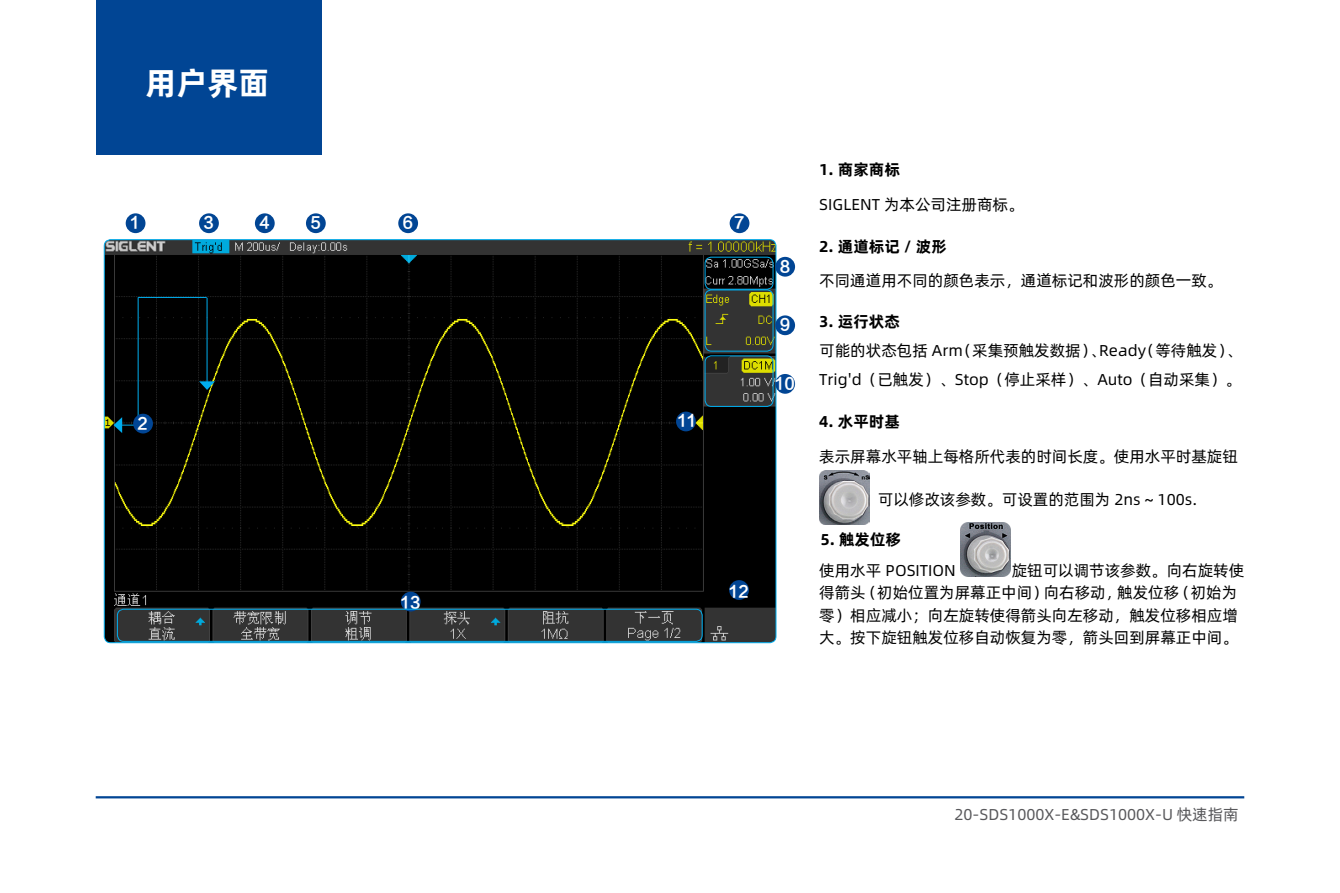
<style>
.page{position:relative;width:1340px;height:893px;background:#fff}
.page>*{position:absolute;margin:0;border:0;box-sizing:border-box;transform-origin:0 0}
.t1{font:31.5px "Alibaba Pu Hui Ti B";color:#fff}
.t2{font:15.75px/22.5px "Alibaba Pu Hui Ti R";color:#000}
.t3{font:15.75px "Alibaba Pu Hui Ti B";color:#000}
.t4{font:15.75px "Alibaba Pu Hui Ti R";color:#58585b}
.t5{font:15.75px "FZLTZHK GBK1 0";color:#fff}
</style>
<div class="page">
<hr style="left:96px;top:796px;width:1148px;height:2px;background:#014594">
<div style="left:96px;top:0;width:225px;height:154px;background:#014594"></div>
<img style="left:104px;top:240px;width:672px;height:403px">
<div style="left:126px;top:213px;width:19px;height:20px;background:#014594;border-radius:50%"></div>
<div style="left:199px;top:213px;width:20px;height:20px;background:#014594;border-radius:50%"></div>
<div style="left:255px;top:213px;width:20px;height:20px;background:#014594;border-radius:50%"></div>
<div style="left:306px;top:213px;width:20px;height:20px;background:#014594;border-radius:50%"></div>
<div style="left:398px;top:213px;width:20px;height:20px;background:#014594;border-radius:50%"></div>
<div style="left:401px;top:592px;width:19px;height:19px;background:#014594;border-radius:50%"></div>
<div style="left:729px;top:213px;width:20px;height:20px;background:#014594;border-radius:50%"></div>
<div style="left:775px;top:257px;width:20px;height:20px;background:#014594;border-radius:50%"></div>
<div style="left:775px;top:315px;width:20px;height:20px;background:#014594;border-radius:50%"></div>
<div style="left:775px;top:374px;width:20px;height:20px;background:#014594;border-radius:50%"></div>
<div style="left:676px;top:412px;width:20px;height:19px;background:#014594;border-radius:50%"></div>
<div style="left:729px;top:580px;width:20px;height:20px;background:#014594;border-radius:50%"></div>
<div style="left:704px;top:257px;width:69px;height:33px;border:1px solid #00aeef;border-radius:6px"></div>
<div style="left:704px;top:356px;width:69px;height:51px;border:1px solid #00aeef;border-radius:6px"></div>
<div style="left:117px;top:609px;width:585px;height:33px;border:1px solid #00aeef;border-radius:6px"></div>
<div style="left:704px;top:290px;width:69px;height:61px;border:1px solid #00aeef;border-radius:6px"></div>
<hr style="left:138px;top:297px;width:1px;height:128px;background:#00aeef">
<hr style="left:138px;top:297px;width:69px;height:1px;background:#00aeef">
<svg style="left:114px;top:417px;width:24px;height:16px"></svg>
<hr style="left:207px;top:298px;width:1px;height:85px;background:#00aeef">
<svg style="left:199px;top:381px;width:16px;height:9px"></svg>
<img style="left:960px;top:522px;width:50px;height:55px">
<img style="left:819px;top:470px;width:50px;height:54px">
<div style="left:133px;top:414px;width:20px;height:19px;background:#014594;border-radius:50%"></div>
<h1 class="t1" style="left:146px;top:58px;width:125px">用户界面</h1>
<p class="t5" style="left:130px;top:214px;width:11px">1</p>
<p class="t5" style="left:203px;top:214px;width:12px">3</p>
<p class="t5" style="left:259px;top:214px;width:12px">4</p>
<p class="t5" style="left:310px;top:214px;width:12px">5</p>
<p class="t5" style="left:403px;top:214px;width:12px">6</p>
<p class="t5" style="left:138px;top:414px;width:12px">2</p>
<p class="t5" style="left:400px;top:594px;width:21px">13</p>
<p class="t5" style="left:677px;top:412px;width:21px">11</p>
<p class="t5" style="left:734px;top:214px;width:12px">7</p>
<p class="t5" style="left:729px;top:582px;width:21px">12</p>
<p class="t5" style="left:779px;top:258px;width:12px">8</p>
<p class="t5" style="left:779px;top:316px;width:12px">9</p>
<p class="t5" style="left:775px;top:375px;width:21px">10</p>
<p class="t3" style="left:819px;top:157px;width:82px">1. 商家商标</p>
<p class="t2" style="left:819px;top:193px;width:206px">SIGLENT 为本公司注册商标。</p>
<p class="t3" style="left:819px;top:234px;width:129px">2. 通道标记 / 波形</p>
<p class="t2" style="left:819px;top:268px;width:404px">不同通道用不同的颜色表示，通道标记和波形的颜色一致。</p>
<p class="t3" style="left:819px;top:309px;width:82px">3. 运行状态</p>
<p class="t2" style="left:819px;top:335px;width:424px;line-height:28.8px">可能的状态包括 Arm（采集预触发数据）、Ready（等待触发）、<br>Trig'd（已触发）、Stop（停止采样）、Auto（自动采集）。</p>
<p class="t3" style="left:819px;top:409px;width:82px">4. 水平时基</p>
<p class="t2" style="left:819px;top:444px;width:420px">表示屏幕水平轴上每格所代表的时间长度。使用水平时基旋钮</p>
<p class="t2" style="left:877px;top:487px;width:321px">可以修改该参数。可设置的范围为 2ns ~ 100s.</p>
<p class="t3" style="left:820px;top:527px;width:82px">5. 触发位移</p>
<p class="t2" style="left:819px;top:558px;width:138px">使用水平 POSITION</p>
<p class="t2" style="left:819px;top:558px;width:426px;text-indent:192px">旋钮可以调节该参数。向右旋转使得箭头（初始位置为屏幕正中间）向右移动，触发位移（初始为零）相应减小；向左旋转使得箭头向左移动，触发位移相应增大。按下旋钮触发位移自动恢复为零，箭头回到屏幕正中间。</p>
<p class="t4" style="left:954px;top:802px;width:286px">20-SDS1000X-E&amp;SDS1000X-U 快速指南</p>
</div>
